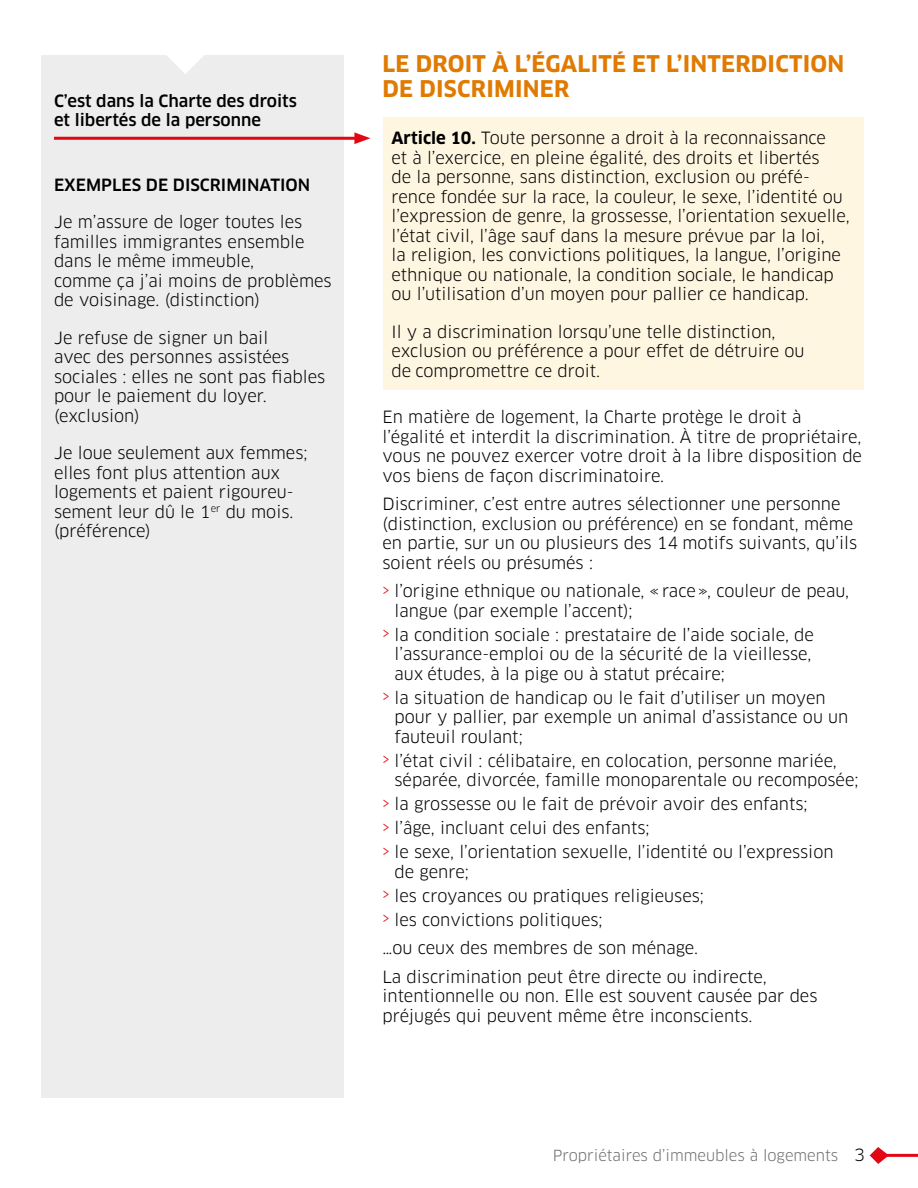
<style>
.page{position:relative;width:918px;height:1188px;background:#fff}
.page>*{position:absolute;margin:0;border:0;box-sizing:border-box;transform-origin:0 0}
.t1{font:700 22.5px/25.5px "Clan OT";letter-spacing:.01em;color:#e07a00}
.t2{font:16.5px/19.5px "Clan OT";color:#000}
.t3{font:500 16.5px/19.5px "Clan OT";color:#000}
.t4{font:15px "Clan OT";color:#706f6f}
.s1{font-weight:700}
.s2{color:#e30613}
.s3{font-size:16.5px;color:#000}
</style>
<div class="page">
<hr style="left:878px;top:1154px;width:40px;height:3px;background:#e30613">
<svg style="left:870px;top:1147px;width:19px;height:17px"></svg>
<div style="left:41px;top:55px;width:303px;height:1043px;background:#ededed"></div>
<div style="left:383px;top:117px;width:481px;height:273px;background:#fff6e1"></div>
<hr style="left:54px;top:137px;width:306px;height:3px;background:#e30613">
<svg style="left:354px;top:132px;width:16px;height:12px"></svg>
<svg style="left:167px;top:55px;width:37px;height:19px"></svg>
<p class="t3" style="left:54px;top:91px;width:245px">C’est dans la Charte des droits et libertés de la personne</p>
<p class="t3" style="left:54px;top:175px;width:258px">EXEMPLES DE DISCRIMINATION</p>
<p class="t2" style="left:54px;top:212px;width:279px">Je m’assure de loger toutes les familles immigrantes ensemble dans le même immeuble,<br>comme ça j’ai moins de problèmes de voisinage. (distinction)</p>
<p class="t2" style="left:54px;top:328px;width:273px">Je refuse de signer un bail<br>avec des personnes assistées sociales : elles ne sont pas fiables pour le paiement du loyer. (exclusion)</p>
<p class="t2" style="left:54px;top:443px;width:255px">Je loue seulement aux femmes; elles font plus attention aux logements et paient rigoureu&shy;sement leur dû le 1<sup>er</sup> du mois. (préférence)</p>
<h2 class="t1" style="left:383px;top:51px;width:463px">LE DROIT À L’ÉGALITÉ ET L’INTERDICTION<br>DE DISCRIMINER</h2>
<p class="t2" style="left:392px;top:129px;width:460px"><span class="s1">Article 10.</span> Toute personne a droit à la reconnaissance<br>et à l’exercice, en pleine égalité, des droits et libertés<br>de la personne, sans distinction, exclusion ou préfé&shy;rence fondée sur la race, la couleur, le sexe, l’identité ou l’expression de genre, la grossesse, l’orientation sexuelle, l’état civil, l’âge sauf dans la mesure prévue par la loi,<br>la religion, les convictions politiques, la langue, l’origine ethnique ou nationale, la condition sociale, le handicap ou l’utilisation d’un moyen pour pallier ce handicap.</p>
<p class="t2" style="left:392px;top:322px;width:414px">Il y a discrimination lorsqu’une telle distinction, exclusion ou préférence a pour effet de détruire ou de compromettre ce droit.</p>
<p class="t2" style="left:382px;top:408px;width:481px">En matière de logement, la Charte protège le droit à l’égalité et interdit la discrimination. À titre de propriétaire, vous ne pouvez exercer votre droit à la libre disposition de vos biens de façon discriminatoire.</p>
<p class="t2" style="left:382px;top:495px;width:476px">Discriminer, c’est entre autres sélectionner une personne (distinction, exclusion ou préférence) en se fondant, même en partie, sur un ou plusieurs des 14 motifs suivants, qu’ils soient réels ou présumés :</p>
<p class="t2" style="left:394px;top:582px;width:456px;text-indent:-12px"><span class="s2">&gt;</span> l’origine ethnique ou nationale, «race», couleur de peau, langue (par exemple l’accent);</p>
<p class="t2" style="left:394px;top:625px;width:421px;text-indent:-12px"><span class="s2">&gt;</span> la condition sociale : prestataire de l’aide sociale, de l’assurance-emploi ou de la sécurité de la vieillesse, aux études, à la pige ou à statut précaire;</p>
<p class="t2" style="left:394px;top:688px;width:455px;text-indent:-12px"><span class="s2">&gt;</span> la situation de handicap ou le fait d’utiliser un moyen pour y pallier, par exemple un animal d’assistance ou un fauteuil roulant;</p>
<p class="t2" style="left:394px;top:751px;width:466px;text-indent:-12px"><span class="s2">&gt;</span> l’état civil : célibataire, en colocation, personne mariée, séparée, divorcée, famille monoparentale ou recomposée;</p>
<p class="t2" style="left:382px;top:795px;width:427px"><span class="s2">&gt;</span> la grossesse ou le fait de prévoir avoir des enfants;</p>
<p class="t2" style="left:382px;top:819px;width:269px"><span class="s2">&gt;</span> l’âge, incluant celui des enfants;</p>
<p class="t2" style="left:394px;top:843px;width:441px;text-indent:-12px"><span class="s2">&gt;</span> le sexe, l’orientation sexuelle, l’identité ou l’expression de genre;</p>
<p class="t2" style="left:382px;top:886px;width:323px"><span class="s2">&gt;</span> les croyances ou pratiques religieuses;</p>
<p class="t2" style="left:382px;top:910px;width:222px"><span class="s2">&gt;</span> les convictions politiques;</p>
<p class="t2" style="left:382px;top:939px;width:317px">…ou ceux des membres de son ménage.</p>
<p class="t2" style="left:382px;top:967px;width:436px">La discrimination peut être directe ou indirecte, intentionnelle ou non. Elle est souvent causée par des préjugés qui peuvent même être inconscients.</p>
<p class="t4" style="left:553px;top:1147px;width:314px">Propriétaires d’immeubles à logements <span class="s3">3</span></p>
</div>
